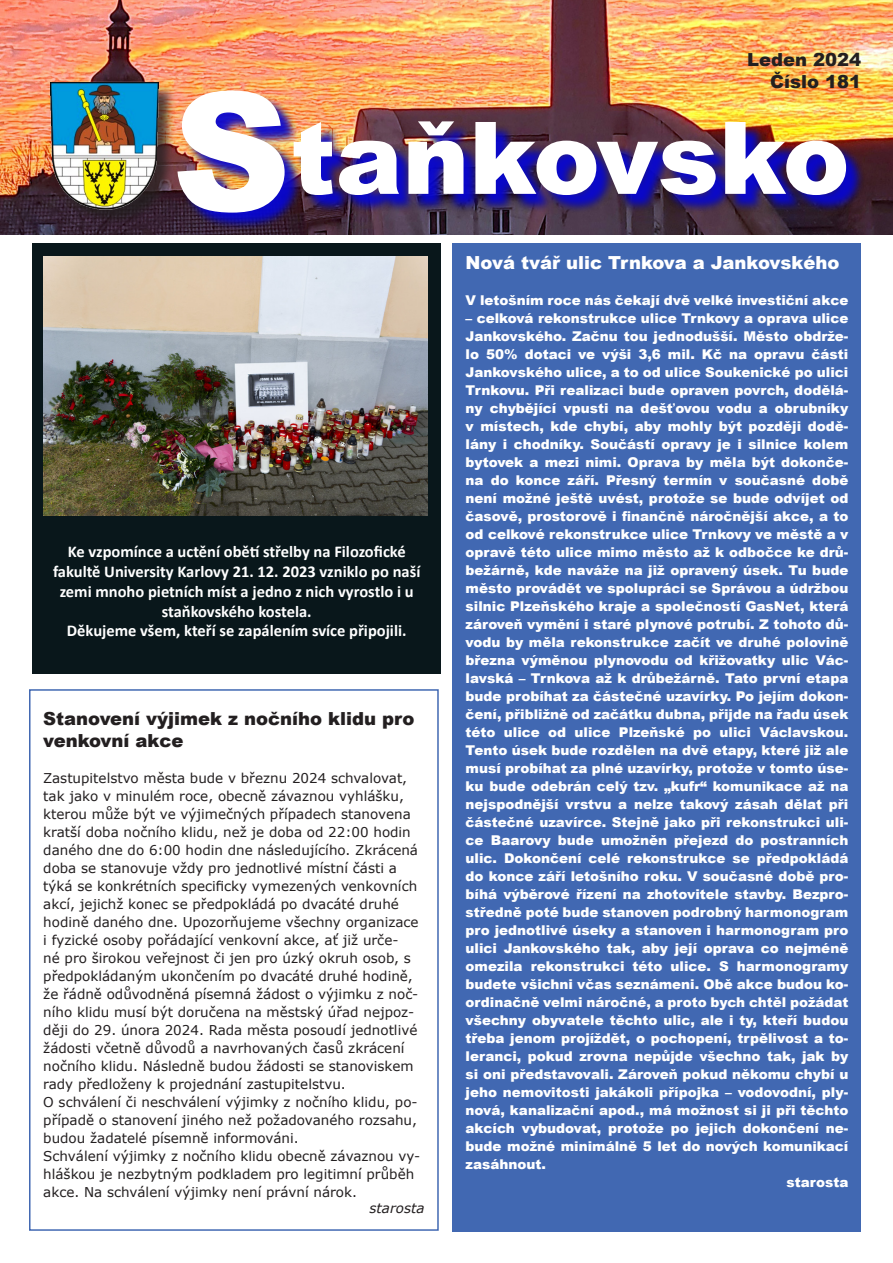
<style>
.page{position:relative;width:893px;height:1263px;background:#fff}
.page>*{position:absolute;margin:0;border:0;box-sizing:border-box;transform-origin:0 0}
.t1{font:900 18px/21.6px "Arial";color:#231f20}
.t2{font:900 18px "Arial";color:#fff}
.t3{font:700 16.5px/19.8px "Calibri";color:#fff;text-align:center}
.t4{font:900 13.5px/18px "Arial";color:#fff;text-align:justify}
.t5{font:13.5px/18px "Verdana";color:#231f20}
.t6{font:italic 13.5px "Verdana";color:#231f20}
</style>
<div class="page">
<img style="left:0;top:0;width:893px;height:235px">
<div style="left:52px;top:85px;width:813px;height:146px;background:#231f20;opacity:.75"></div>
<div style="left:180px;top:93px;width:684px;height:138px;background:#00f;opacity:.75"></div>
<img style="left:177px;top:90px;width:669px;height:123px">
<img style="left:49px;top:82px;width:111px;height:127px">
<div style="left:32px;top:243px;width:408px;height:431px;background:#09171b"></div>
<img style="left:44px;top:256px;width:384px;height:259px">
<div style="left:453px;top:243px;width:408px;height:988px;background:#4168b2"></div>
<div style="left:29px;top:689px;width:410px;height:542px;border:2px solid #4168b2"></div>
<p class="t1" style="left:747px;top:48px;width:116px">Leden 2024</p>
<p class="t1" style="left:770px;top:70px;width:93px">Číslo 181</p>
<p class="t3" style="left:53px;top:541px;width:369px">Ke vzpomínce a uctění obětí střelby na Filozofické fakultě University Karlovy 21. 12. 2023 vzniklo po naší zemi mnoho pietních míst a jedno z nich vyrostlo i u staňkovského kostela.<br>Děkujeme všem, kteří se zapálením svíce připojili.</p>
<p class="t1" style="left:43px;top:707px;width:373px">Stanovení výjimek z nočního klidu pro venkovní akce</p>
<p class="t5" style="left:43px;top:769px;width:377px">Zastupitelstvo města bude v březnu 2024 schvalovat, tak jako v minulém roce, obecně závaznou vyhlášku, kterou může být ve výjimečných případech stanovena kratší doba nočního klidu, než je doba od 22:00 hodin daného dne do 6:00 hodin dne následujícího. Zkrácená doba se stanovuje vždy pro jednotlivé místní části a týká se konkrétních specificky vymezených venkovních akcí, jejichž konec se předpokládá po dvacáté druhé hodině daného dne. Upozorňujeme všechny organizace i fyzické osoby pořádající venkovní akce, ať již urče-<br>né pro širokou veřejnost či jen pro úzký okruh osob, s předpokládaným ukončením po dvacáté druhé hodině, že řádně odůvodněná písemná žádost o výjimku z noč&shy;ního klidu musí být doručena na městský úřad nejpoz&shy;ději do 29. února 2024. Rada města posoudí jednotlivé žádosti včetně důvodů a navrhovaných časů zkrácení nočního klidu. Následně budou žádosti se stanoviskem rady předloženy k projednání zastupitelstvu.</p>
<p class="t5" style="left:43px;top:1093px;width:379px">O schválení či neschválení výjimky z nočního klidu, po&shy;případě o stanovení jiného než požadovaného rozsahu, budou žadatelé písemně informováni.<br>Schválení výjimky z nočního klidu obecně závaznou vy&shy;hláškou je nezbytným podkladem pro legitimní průběh akce. Na schválení výjimky není právní nárok.</p>
<p class="t6" style="left:370px;top:1199px;width:56px">starosta</p>
<p class="t2" style="left:466px;top:250px;width:375px">Nová tvář ulic Trnkova a Jankovského</p>
<p class="t4" style="left:466px;top:291px;width:384px">V letošním roce nás čekají dvě velké investiční akce</p>
<p class="t4" style="left:466px;top:309px;width:384px">– celková rekonstrukce ulice Trnkovy a oprava ulice Jankovského. Začnu tou jednodušší. Město obdrže&shy;lo 50% dotaci ve výši 3,6 mil. Kč na opravu části Jankovského ulice, a to od ulice Soukenické po ulici Trnkovu. Při realizaci bude opraven povrch, dodělá&shy;ny chybějící vpusti na dešťovou vodu a obrubníky v místech, kde chybí, aby mohly být později dodě&shy;lány i chodníky. Součástí opravy je i silnice kolem bytovek a mezi nimi. Oprava by měla být dokonče&shy;na do konce září. Přesný termín v současné době není možné ještě uvést, protože se bude odvíjet od časově, prostorově i finančně náročnější akce, a to od celkové rekonstrukce ulice Trnkovy ve městě a v opravě této ulice mimo město až k odbočce ke drů&shy;bežárně, kde naváže na již opravený úsek. Tu bude město provádět ve spolupráci se Správou a údržbou silnic Plzeňského kraje a společností GasNet, která zároveň vymění i staré plynové potrubí. Z tohoto dů&shy;vodu by měla rekonstrukce začít ve druhé polovině března výměnou plynovodu od křižovatky ulic Vác&shy;lavská – Trnkova až k drůbežárně. Tato první etapa bude probíhat za částečné uzavírky. Po jejím dokon&shy;čení, přibližně od začátku dubna, přijde na řadu úsek této ulice od ulice Plzeňské po ulici Václavskou.<br>Tento úsek bude rozdělen na dvě etapy, které již ale musí probíhat za plné uzavírky, protože v tomto úse&shy;ku bude odebrán celý tzv. „kufr“ komunikace až na nejspodnější vrstvu a nelze takový zásah dělat při částečné uzavírce. Stejně jako při rekonstrukci uli&shy;ce Baarovy bude umožněn přejezd do postranních ulic. Dokončení celé rekonstrukce se předpokládá do konce září letošního roku. V současné době pro&shy;bíhá výběrové řízení na zhotovitele stavby. Bezpro&shy;středně poté bude stanoven podrobný harmonogram pro jednotlivé úseky a stanoven i harmonogram pro ulici Jankovského tak, aby její oprava co nejméně omezila rekonstrukci této ulice. S harmonogramy budete všichni včas seznámeni. Obě akce budou ko&shy;ordinačně velmi náročné, a proto bych chtěl požádat všechny obyvatele těchto ulic, ale i ty, kteří budou třeba jenom projíždět, o pochopení, trpělivost a to&shy;leranci, pokud zrovna nepůjde všechno tak, jak by si oni představovali. Zároveň pokud někomu chybí u jeho nemovitosti jakákoli přípojka – vodovodní, ply&shy;nová, kanalizační apod., má možnost si ji při těchto akcích vybudovat, protože po jejich dokončení ne&shy;bude možné minimálně 5 let do nových komunikací zasáhnout.</p>
<p class="t4" style="left:787px;top:1173px;width:63px">starosta</p>
</div>
